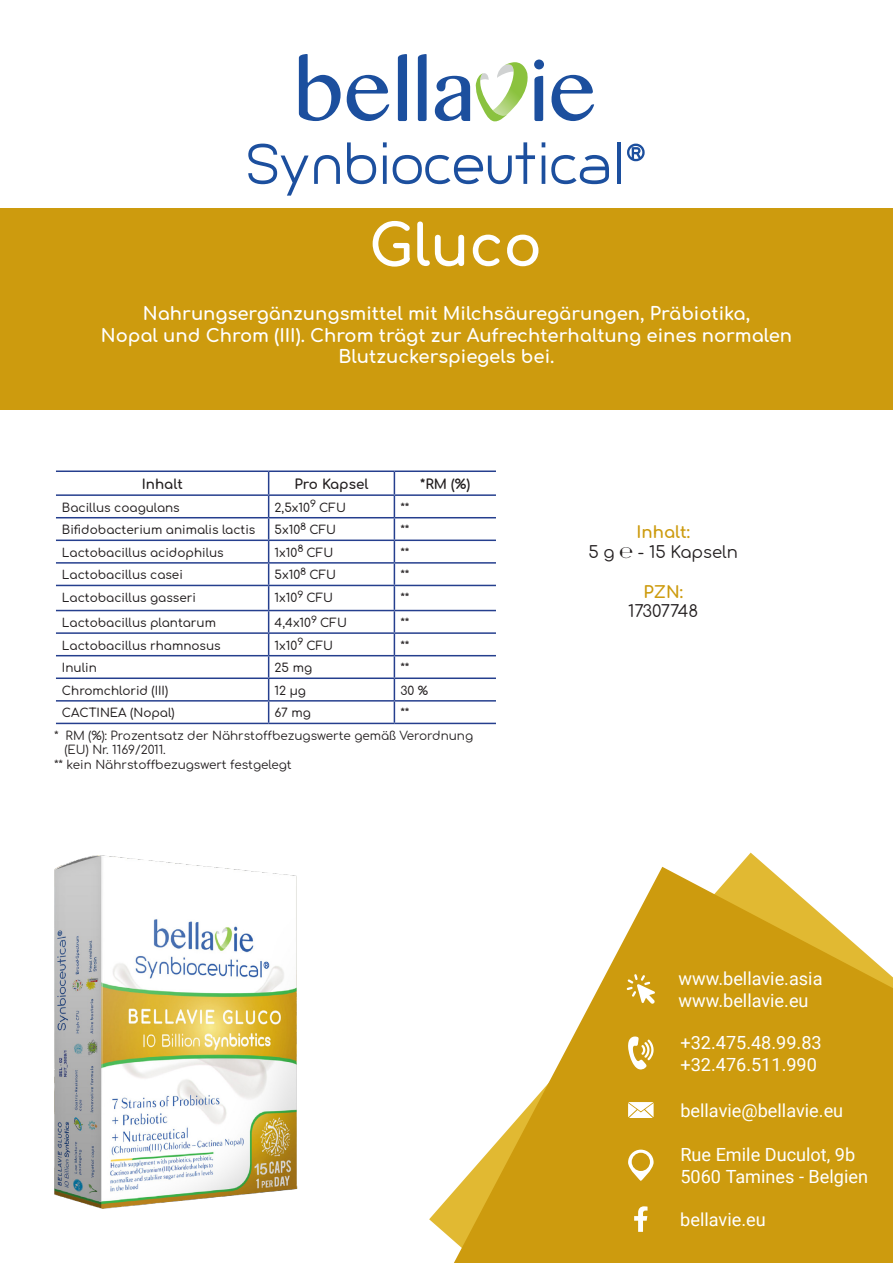
<style>
.page{position:relative;width:893px;height:1263px;background:#fff}
.page>*{position:absolute;margin:0;border:0;box-sizing:border-box;transform-origin:0 0}
.t1{font:57px "Comfortaa";color:#fff}
.t2{font:18.15px/21.8px "Roboto";color:#fff}
.t3{font:18px/21.6px "Comfortaa";color:#fff;text-align:center}
.t4{font:16.5px "Comfortaa";color:#231f20}
.t5{font:16.5px "Comfortaa";color:#cd9b0e}
.t6{font:13.5px "Comfortaa";color:#231f20}
.t7{font:500 12px "Comfortaa";color:#231f20}
.t8{font:12px "Comfortaa";color:#231f20}
.s1{font-family:"Myriad Pro"}
</style>
<div class="page">
<svg style="left:429px;top:853px;width:338px;height:388px"></svg>
<div style="left:0;top:208px;width:893px;height:202px;background:#cd9b0e"></div>
<hr style="left:56px;top:517px;width:213px;height:1px;background:#253f8e">
<hr style="left:269px;top:517px;width:125px;height:1px;background:#253f8e">
<hr style="left:394px;top:517px;width:102px;height:1px;background:#253f8e">
<hr style="left:56px;top:539px;width:213px;height:2px;background:#253f8e">
<hr style="left:269px;top:539px;width:125px;height:2px;background:#253f8e">
<hr style="left:394px;top:539px;width:102px;height:2px;background:#253f8e">
<hr style="left:56px;top:562px;width:213px;height:2px;background:#253f8e">
<hr style="left:269px;top:562px;width:125px;height:2px;background:#253f8e">
<hr style="left:394px;top:562px;width:102px;height:2px;background:#253f8e">
<hr style="left:56px;top:585px;width:213px;height:1px;background:#253f8e">
<hr style="left:269px;top:585px;width:125px;height:1px;background:#253f8e">
<hr style="left:394px;top:585px;width:102px;height:1px;background:#253f8e">
<hr style="left:56px;top:610px;width:213px;height:1px;background:#253f8e">
<hr style="left:269px;top:610px;width:125px;height:1px;background:#253f8e">
<hr style="left:394px;top:610px;width:102px;height:1px;background:#253f8e">
<hr style="left:56px;top:632px;width:213px;height:2px;background:#253f8e">
<hr style="left:269px;top:632px;width:125px;height:2px;background:#253f8e">
<hr style="left:394px;top:632px;width:102px;height:2px;background:#253f8e">
<hr style="left:56px;top:655px;width:213px;height:1px;background:#253f8e">
<hr style="left:269px;top:655px;width:125px;height:1px;background:#253f8e">
<hr style="left:394px;top:655px;width:102px;height:1px;background:#253f8e">
<hr style="left:56px;top:677px;width:213px;height:2px;background:#253f8e">
<hr style="left:269px;top:677px;width:125px;height:2px;background:#253f8e">
<hr style="left:394px;top:677px;width:102px;height:2px;background:#253f8e">
<hr style="left:56px;top:470px;width:213px;height:2px;background:#253f8e">
<hr style="left:269px;top:470px;width:125px;height:2px;background:#253f8e">
<hr style="left:394px;top:470px;width:102px;height:2px;background:#253f8e">
<hr style="left:56px;top:494px;width:213px;height:2px;background:#253f8e">
<hr style="left:269px;top:494px;width:125px;height:2px;background:#253f8e">
<hr style="left:394px;top:494px;width:102px;height:2px;background:#253f8e">
<hr style="left:56px;top:700px;width:213px;height:2px;background:#253f8e">
<hr style="left:269px;top:700px;width:125px;height:2px;background:#253f8e">
<svg style="left:268px;top:472px;width:1px;height:251px"></svg>
<hr style="left:394px;top:700px;width:102px;height:2px;background:#253f8e">
<svg style="left:394px;top:472px;width:1px;height:251px"></svg>
<hr style="left:56px;top:723px;width:213px;height:1px;background:#253f8e">
<hr style="left:269px;top:723px;width:125px;height:1px;background:#253f8e">
<hr style="left:394px;top:723px;width:102px;height:1px;background:#253f8e">
<img style="left:54px;top:855px;width:244px;height:354px">
<svg style="left:454px;top:867px;width:439px;height:396px;fill:#cd9b0e"></svg>
<svg style="left:627px;top:974px;width:28px;height:30px"></svg>
<svg style="left:628px;top:1036px;width:26px;height:34px"></svg>
<svg style="left:628px;top:1102px;width:26px;height:16px"></svg>
<svg style="left:628px;top:1149px;width:26px;height:32px"></svg>
<svg style="left:634px;top:1206px;width:13px;height:26px"></svg>
<svg style="left:299px;top:54px;width:42px;height:67px"></svg>
<svg style="left:398px;top:54px;width:9px;height:67px"></svg>
<svg style="left:418px;top:54px;width:9px;height:67px"></svg>
<svg style="left:435px;top:62px;width:108px;height:60px"></svg>
<svg style="left:347px;top:75px;width:42px;height:46px"></svg>
<svg style="left:551px;top:75px;width:43px;height:46px"></svg>
<div style="left:534px;top:60px;width:10px;height:9px;background:#1c4f9e;border-radius:50%"></div>
<svg style="left:248px;top:144px;width:92px;height:52px"></svg>
<svg style="left:347px;top:142px;width:29px;height:42px"></svg>
<svg style="left:383px;top:156px;width:4px;height:28px"></svg>
<svg style="left:383px;top:142px;width:4px;height:5px"></svg>
<svg style="left:393px;top:142px;width:142px;height:42px"></svg>
<hr style="left:542px;top:156px;width:3px;height:28px;background:#1c4f9e">
<svg style="left:542px;top:142px;width:3px;height:5px"></svg>
<svg style="left:551px;top:155px;width:58px;height:29px"></svg>
<hr style="left:617px;top:142px;width:4px;height:42px;background:#1c4f9e">
<svg style="left:627px;top:144px;width:18px;height:17px"></svg>
<p class="t1" style="left:369px;top:194px;width:174px">Gluco</p>
<p class="t3" style="left:143px;top:300px;width:609px">Nahrungsergänzungsmittel mit Milchsäuregärungen, Präbiotika,</p>
<p class="t3" style="left:101px;top:322px;width:693px">Nopal und Chrom (III). Chrom trägt zur Aufrechterhaltung eines normalen<br>Blutzuckerspiegels bei.</p>
<p class="t6" style="left:142px;top:472px;width:43px">Inhalt</p>
<p class="t6" style="left:294px;top:472px;width:76px">Pro Kapsel</p>
<p class="t6" style="left:420px;top:472px;width:51px">*RM (%)</p>
<p class="t7" style="left:62px;top:496px;width:119px">Bacillus coagulans</p>
<p class="t7" style="left:275px;top:496px;width:73px">2,5x10<sup>9</sup> CFU</p>
<p class="t7" style="left:400px;top:496px;width:11px">**</p>
<p class="t7" style="left:62px;top:519px;width:195px">Bifidobacterium animalis lactis</p>
<p class="t7" style="left:275px;top:519px;width:63px">5x10<sup>8</sup> CFU</p>
<p class="t7" style="left:400px;top:519px;width:11px">**</p>
<p class="t7" style="left:62px;top:542px;width:163px">Lactobacillus acidophilus</p>
<p class="t7" style="left:275px;top:542px;width:60px">1x10<sup>8</sup> CFU</p>
<p class="t7" style="left:400px;top:542px;width:11px">**</p>
<p class="t7" style="left:62px;top:564px;width:122px">Lactobacillus casei</p>
<p class="t7" style="left:275px;top:564px;width:63px">5x10<sup>8</sup> CFU</p>
<p class="t7" style="left:400px;top:564px;width:11px">**</p>
<p class="t7" style="left:62px;top:587px;width:135px">Lactobacillus gasseri</p>
<p class="t7" style="left:275px;top:587px;width:60px">1x10<sup>9</sup> CFU</p>
<p class="t7" style="left:400px;top:587px;width:11px">**</p>
<p class="t7" style="left:62px;top:612px;width:156px">Lactobacillus plantarum</p>
<p class="t7" style="left:275px;top:612px;width:74px">4,4x10<sup>9</sup> CFU</p>
<p class="t7" style="left:400px;top:612px;width:11px">**</p>
<p class="t7" style="left:62px;top:634px;width:160px">Lactobacillus rhamnosus</p>
<p class="t7" style="left:275px;top:634px;width:60px">1x10<sup>9</sup> CFU</p>
<p class="t7" style="left:400px;top:634px;width:11px">**</p>
<p class="t7" style="left:62px;top:657px;width:36px">Inulin</p>
<p class="t7" style="left:275px;top:657px;width:39px">25 mg</p>
<p class="t7" style="left:400px;top:657px;width:11px">**</p>
<p class="t7" style="left:62px;top:680px;width:108px">Chromchlorid (III)</p>
<p class="t7" style="left:275px;top:680px;width:33px">12 µg</p>
<p class="t7" style="left:400px;top:680px;width:29px">30 %</p>
<p class="t7" style="left:62px;top:702px;width:114px">CACTINEA (Nopal)</p>
<p class="t7" style="left:275px;top:702px;width:38px">67 mg</p>
<p class="t7" style="left:400px;top:702px;width:11px">**</p>
<p class="t8" style="left:54px;top:725px;width:421px">* RM (%): Prozentsatz der Nährstoffbezugswerte gemäß Verordnung</p>
<p class="t8" style="left:65px;top:739px;width:103px">(EU) Nr. 1169/2011.</p>
<p class="t8" style="left:54px;top:754px;width:239px">** kein Nährstoffbezugswert festgelegt</p>
<p class="t5" style="left:636px;top:517px;width:55px">Inhalt:</p>
<p class="t4" style="left:588px;top:537px;width:151px">5 g <span class="s1">℮</span> - 15 Kapseln</p>
<p class="t5" style="left:643px;top:577px;width:41px">PZN:</p>
<p class="t4" style="left:628px;top:597px;width:72px">17307748</p>
<p class="t2" style="left:679px;top:967px;width:145px">www.bellavie.asia www.bellavie.eu</p>
<p class="t2" style="left:680px;top:1031px;width:143px">+32.475.48.99.83 +32.476.511.990</p>
<p class="t2" style="left:680px;top:1099px;width:164px">bellavie@bellavie.eu</p>
<p class="t2" style="left:680px;top:1143px;width:189px">Rue Emile Duculot, 9b<br>5060 Tamines - Belgien</p>
<p class="t2" style="left:680px;top:1208px;width:87px">bellavie.eu</p>
</div>
